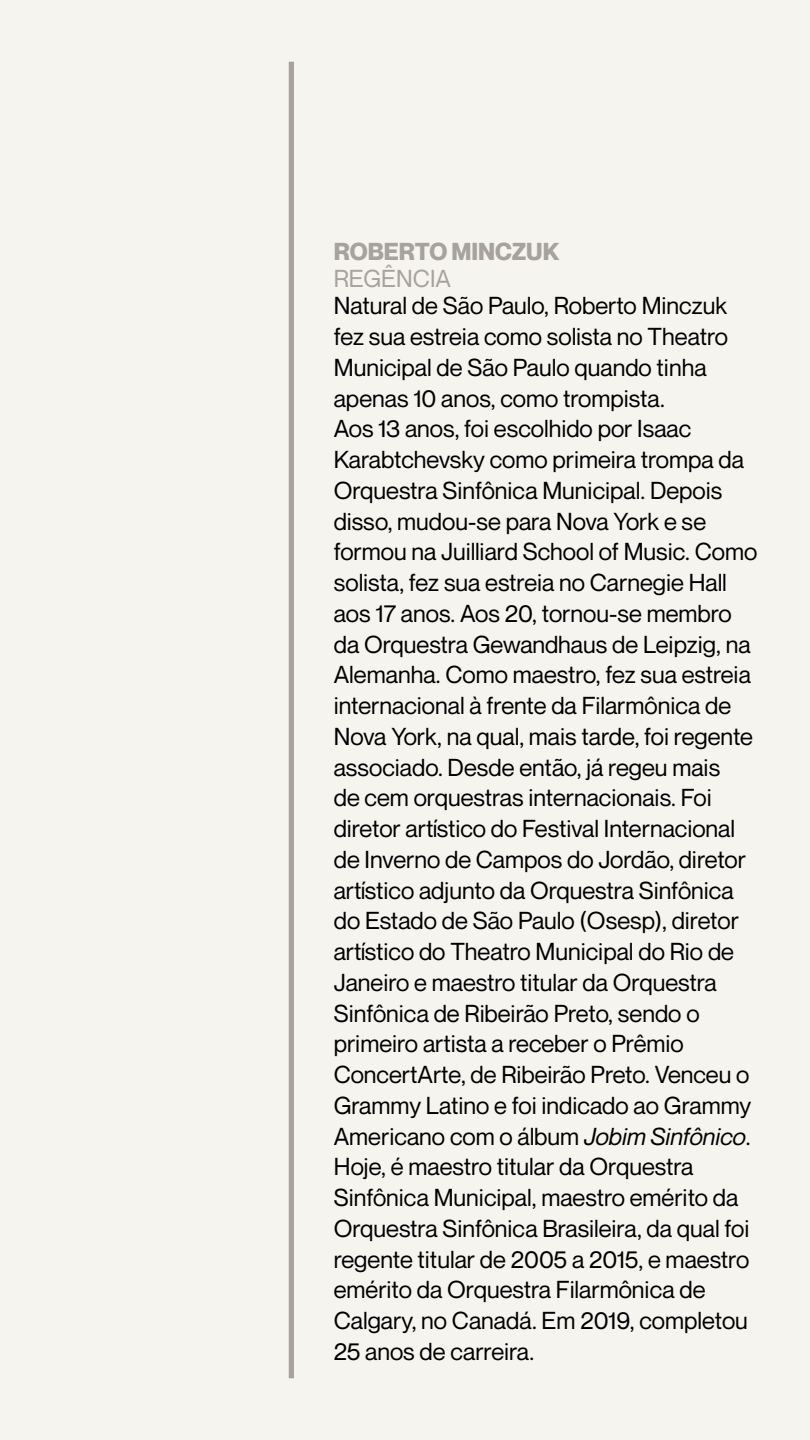
<style>
.page{position:relative;width:810px;height:1440px;background:#f5f4ef}
.page>*{position:absolute;margin:0;border:0;box-sizing:border-box;transform-origin:0 0}
.texto_corrido{font:24px/30.8px "Neue Montreal";color:#000}
.título{font:700 24px "Neue Montreal";color:#a7a1a0}
.título-2{font:24px "Neue Montreal";color:#a7a1a0}
.s1{font-style:italic}
</style>
<div class="page">
<div style="left:289px;top:62px;width:5px;height:1316px;background:#a7a1a0"></div>
<p class="título" style="left:334px;top:237px;width:227px">ROBERTO MINCZUK</p>
<p class="título-2" style="left:334px;top:264px;width:119px">REGÊNCIA</p>
<p class="texto_corrido" style="left:334px;top:290px;width:425px">Natural de São Paulo, Roberto Minczuk fez sua estreia como solista no Theatro Municipal de São Paulo quando tinha apenas 10 anos, como trompista.<br>Aos 13 anos, foi escolhido por Isaac Karabtchevsky como primeira trompa da Orquestra Sinfônica Municipal. Depois disso, mudou-se para Nova York e se formou na Juilliard School of Music. Como solista, fez sua estreia no Carnegie Hall aos 17 anos. Aos 20, tornou-se membro da Orquestra Gewandhaus de Leipzig, na Alemanha. Como maestro, fez sua estreia internacional à frente da Filarmônica de Nova York, na qual, mais tarde, foi regente associado. Desde então, já regeu mais<br>de cem orquestras internacionais. Foi diretor artístico do Festival Internacional de Inverno de Campos do Jordão, diretor artístico adjunto da Orquestra Sinfônica do Estado de São Paulo (Osesp), diretor artístico do Theatro Municipal do Rio de Janeiro e maestro titular da Orquestra Sinfônica de Ribeirão Preto, sendo o primeiro artista a receber o Prêmio ConcertArte, de Ribeirão Preto. Venceu o Grammy Latino e foi indicado ao Grammy Americano com o álbum <span class="s1">Jobim Sinfônico</span>.<br>Hoje, é maestro titular da Orquestra Sinfônica Municipal, maestro emérito da Orquestra Sinfônica Brasileira, da qual foi regente titular de 2005 a 2015, e maestro emérito da Orquestra Filarmônica de Calgary, no Canadá. Em 2019, completou 25 anos de carreira.</p>
</div>
